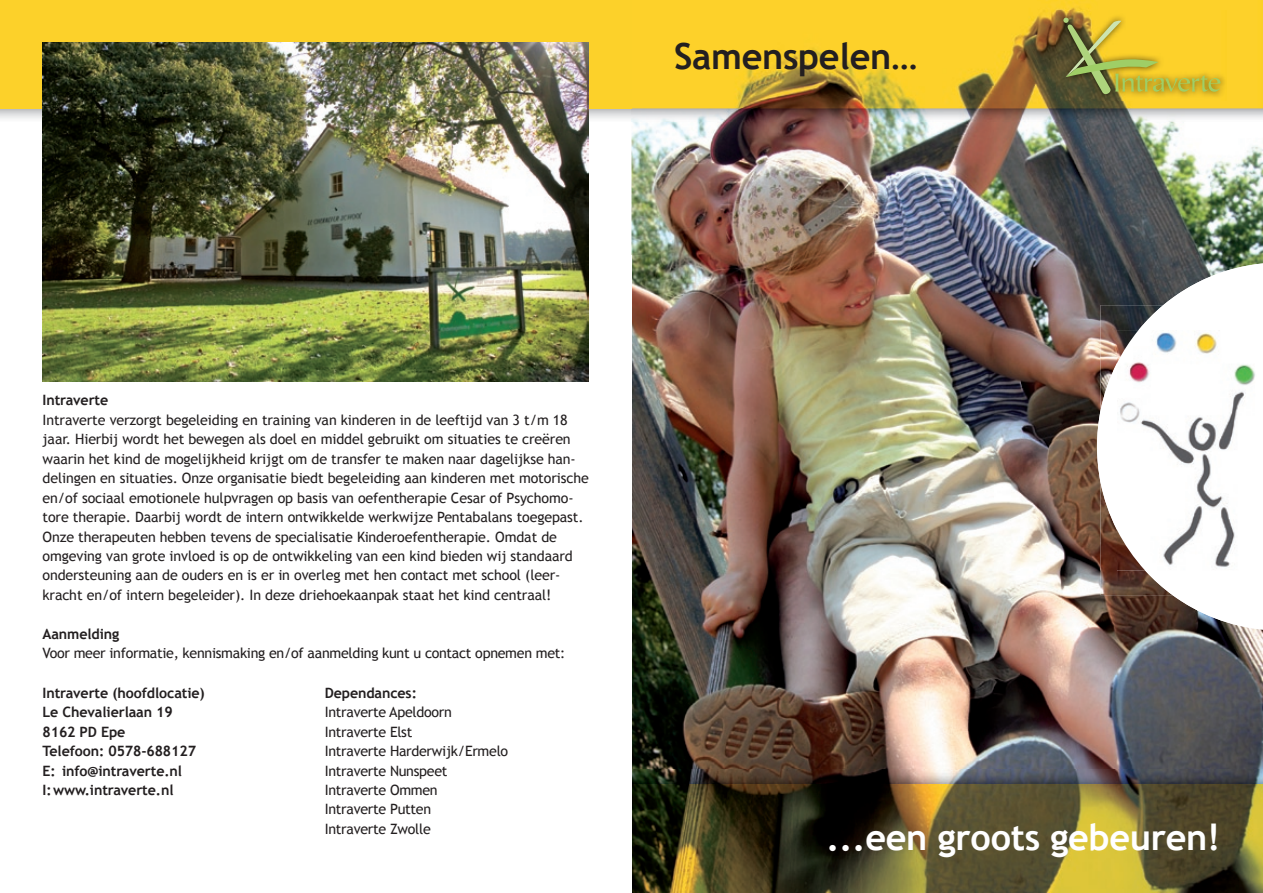
<style>
.page{position:relative;width:1263px;height:893px;background:#fff}
.page>*{position:absolute;margin:0;border:0;box-sizing:border-box;transform-origin:0 0}
.t1{font:700 36px "Trebuchet MS";letter-spacing:-.01em;color:#fff}
.t2{font:700 36px "Trebuchet MS";letter-spacing:-.01em;color:#231f20}
.t3{font:14.25px/19.5px "Trebuchet MS";letter-spacing:-.01em;color:#231f20}
.t4{font:700 14.25px/19.5px "Trebuchet MS";letter-spacing:-.01em;color:#231f20}
</style>
<div class="page">
<img style="left:631px;top:122px;width:632px;height:771px">
<img style="left:0;top:108px;width:1263px;height:14px">
<div style="left:0;top:0;width:631px;height:108px;background:#fcd12a"></div>
<img style="left:631px;top:0;width:632px;height:108px">
<img style="left:1097px;top:263px;width:166px;height:367px">
<img style="left:1100px;top:305px;width:157px;height:290px">
<img style="left:1145px;top:330px;width:112px;height:240px">
<img style="left:1117px;top:330px;width:28px;height:240px">
<img style="left:43px;top:43px;width:546px;height:338px">
<img style="left:1057px;top:11px;width:170px;height:89px">
<svg style="left:1063px;top:18px;width:157px;height:76px;background:#cab334"></svg>
<h1 class="t2" style="left:674px;top:34px;width:245px">Samenspelen…</h1>
<p class="t4" style="left:43px;top:390px;width:67px">Intraverte</p>
<p class="t3" style="left:43px;top:410px;width:548px">Intraverte verzorgt begeleiding en training van kinderen in de leeftijd van 3 t/m 18 jaar. Hierbij wordt het bewegen als doel en middel gebruikt om situaties te creëren waarin het kind de mogelijkheid krijgt om de transfer te maken naar dagelijkse han&shy;delingen en situaties. Onze organisatie biedt begeleiding aan kinderen met motorische en/of sociaal emotionele hulpvragen op basis van oefentherapie Cesar of Psychomo&shy;tore therapie. Daarbij wordt de intern ontwikkelde werkwijze Pentabalans toegepast.<br>Onze therapeuten hebben tevens de specialisatie Kinderoefentherapie. Omdat de omgeving van grote invloed is op de ontwikkeling van een kind bieden wij standaard ondersteuning aan de ouders en is er in overleg met hen contact met school (leer&shy;kracht en/of intern begeleider). In deze driehoek aanpak staat het kind centraal!</p>
<p class="t4" style="left:43px;top:624px;width:78px">Aanmelding</p>
<p class="t3" style="left:43px;top:644px;width:524px">Voor meer informatie, kennismaking en/of aanmelding kunt u contact opnemen met:</p>
<p class="t4" style="left:43px;top:683px;width:164px">Intraverte (hoofdlocatie)<br>Le Chevalierlaan 19<br>8162 PD Epe<br>Telefoon: 0578-688127<br>E: info@intraverte.nl<br>I: www.intraverte.nl</p>
<p class="t4" style="left:325px;top:683px;width:94px">Dependances:</p>
<p class="t3" style="left:325px;top:702px;width:185px">Intraverte Apeldoorn<br>Intraverte Elst<br>Intraverte Harderwijk/Ermelo<br>Intraverte Nunspeet<br>Intraverte Ommen<br>Intraverte Putten<br>Intraverte Zwolle</p>
<h1 class="t1" style="left:827px;top:815px;width:395px">...een groots gebeuren!</h1>
</div>
